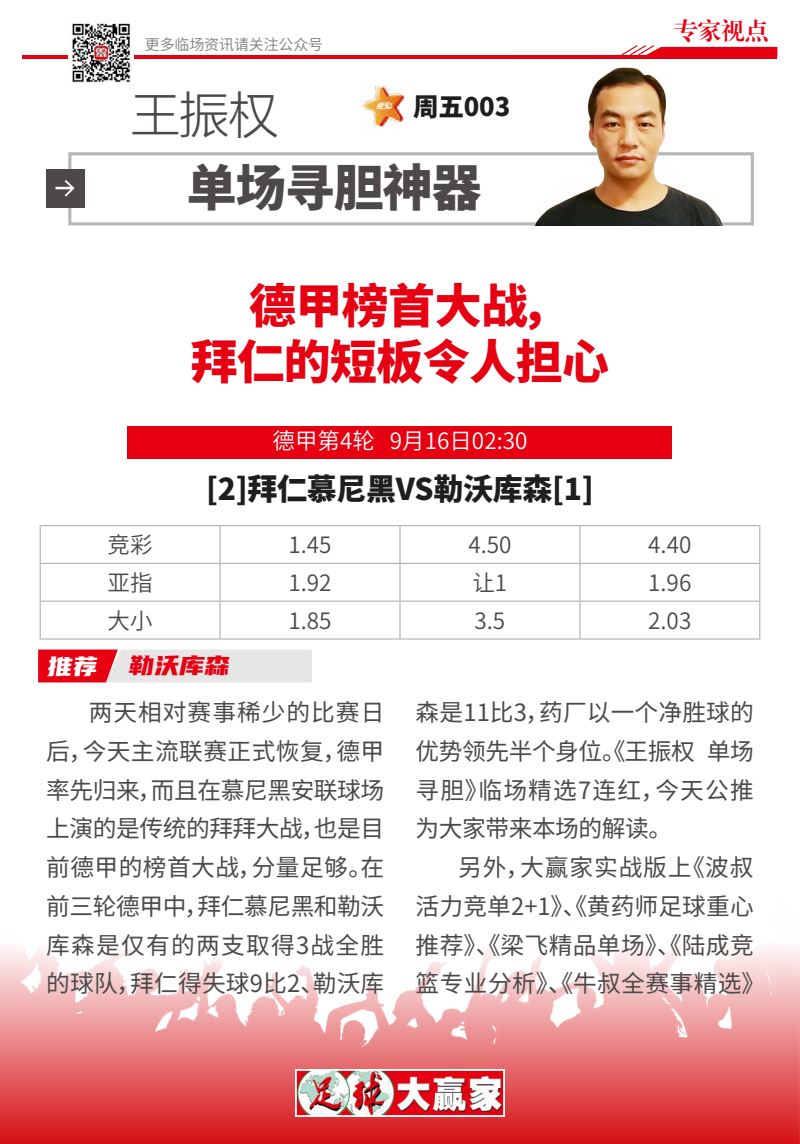
<style>
.page{position:relative;width:800px;height:1144px;background:#fff}
.page>*{position:absolute;margin:0;border:0;box-sizing:border-box;transform-origin:0 0}
.t1{font:900 50px "Noto Sans Hans";letter-spacing:-.02em;color:#4c4948}
.t2{font:300 50px "Microsoft Ya Hei";color:#4c4948}
.t3{font:900 46.88px/56.2px "Noto Sans Hans";letter-spacing:-.01em;color:#e60012;text-align:center}
.t4{font:900 30px "Noto Sans Hans";letter-spacing:-.01em;color:#1f1e1d}
.t5{font:27.5px "You She Biao Ti Hei";color:#e60012}
.t6{font:900 25.62px "Noto Sans Hans";letter-spacing:-.01em;color:#1f1e1d}
.t7{font:23.75px/38.8px "Noto Sans Hans";letter-spacing:.01em;color:#4c4948;text-align:justify}
.t8{font:23.75px "CT Biao Song SJ";color:#e60012}
.t9{font:600 22.5px "Noto Sans Hans";color:#4c4948}
.t10{font:600 22.5px "Noto Sans Hans";color:#fff}
.t11{font:600 15px "Noto Sans Hans";letter-spacing:-.01em;color:#7d7d7d}
.s1{color:#fff}
</style>
<div class="page">
<hr style="left:22px;top:55px;width:755px;height:4px;background:#e60012">
<svg style="left:625px;top:45px;width:152px;height:10px"></svg>
<img style="left:68px;top:23px;width:66px;height:60px">
<img style="left:0;top:948px;width:800px;height:196px">
<img style="left:298px;top:1072px;width:204px;height:42px">
<div style="left:295px;top:1069px;width:210px;height:48px;border:2px solid #fff"></div>
<div style="left:128px;top:426px;width:544px;height:33px;background:#e60012"></div>
<hr style="left:40px;top:525px;width:180px;height:1px;background:#b5b6b6">
<hr style="left:40px;top:526px;width:1px;height:37px;background:#b5b6b6">
<hr style="left:220px;top:525px;width:180px;height:1px;background:#b5b6b6">
<hr style="left:219px;top:526px;width:2px;height:37px;background:#b5b6b6">
<hr style="left:400px;top:525px;width:180px;height:1px;background:#b5b6b6">
<hr style="left:399px;top:526px;width:2px;height:37px;background:#b5b6b6">
<hr style="left:580px;top:525px;width:180px;height:1px;background:#b5b6b6">
<hr style="left:579px;top:526px;width:2px;height:37px;background:#b5b6b6">
<hr style="left:759px;top:526px;width:1px;height:37px;background:#b5b6b6">
<hr style="left:40px;top:563px;width:180px;height:1px;background:#b5b6b6">
<hr style="left:40px;top:564px;width:1px;height:36px;background:#b5b6b6">
<hr style="left:220px;top:563px;width:180px;height:1px;background:#b5b6b6">
<hr style="left:219px;top:564px;width:2px;height:36px;background:#b5b6b6">
<hr style="left:400px;top:563px;width:180px;height:1px;background:#b5b6b6">
<hr style="left:399px;top:564px;width:2px;height:36px;background:#b5b6b6">
<hr style="left:580px;top:563px;width:180px;height:1px;background:#b5b6b6">
<hr style="left:579px;top:564px;width:2px;height:36px;background:#b5b6b6">
<hr style="left:759px;top:564px;width:1px;height:36px;background:#b5b6b6">
<hr style="left:40px;top:600px;width:180px;height:2px;background:#b5b6b6">
<hr style="left:40px;top:602px;width:1px;height:36px;background:#b5b6b6">
<hr style="left:220px;top:600px;width:180px;height:2px;background:#b5b6b6">
<hr style="left:219px;top:602px;width:2px;height:36px;background:#b5b6b6">
<hr style="left:400px;top:600px;width:180px;height:2px;background:#b5b6b6">
<hr style="left:399px;top:602px;width:2px;height:36px;background:#b5b6b6">
<hr style="left:580px;top:600px;width:180px;height:2px;background:#b5b6b6">
<hr style="left:579px;top:602px;width:2px;height:36px;background:#b5b6b6">
<hr style="left:759px;top:602px;width:1px;height:36px;background:#b5b6b6">
<hr style="left:40px;top:638px;width:180px;height:2px;background:#b5b6b6">
<hr style="left:220px;top:638px;width:180px;height:2px;background:#b5b6b6">
<hr style="left:400px;top:638px;width:180px;height:2px;background:#b5b6b6">
<hr style="left:580px;top:638px;width:180px;height:2px;background:#b5b6b6">
<svg style="left:38px;top:649px;width:274px;height:33px"></svg>
<img style="left:363px;top:85px;width:42px;height:42px">
<div style="left:68px;top:152px;width:686px;height:73px;border:3px solid #b5b6b6"></div>
<div style="left:46px;top:169px;width:39px;height:39px;background:#4c4948"></div>
<svg style="left:55px;top:180px;width:20px;height:17px"></svg>
<img style="left:517px;top:52px;width:222px;height:173px">
<p class="t11" style="left:145px;top:36px;width:180px">更多临场资讯请关注公众号</p>
<h1 class="t2" style="left:131px;top:81px;width:149px">王振权</h1>
<p class="t6" style="left:413px;top:92px;width:99px">周五003</p>
<h1 class="t1" style="left:187px;top:159px;width:296px">单场寻胆神器</h1>
<h2 class="t3" style="left:191px;top:278px;width:420px">德甲榜首大战，<br>拜仁的短板令人担心</h2>
<p class="t10" style="left:273px;top:428px;width:256px">德甲第4轮 9月16日02:30</p>
<p class="t4" style="left:206px;top:472px;width:389px">[2]拜仁慕尼黑VS勒沃库森[1]</p>
<p class="t8" style="left:674px;top:19px;width:96px">专家视点</p>
<p class="t9" style="left:108px;top:532px;width:46px">竞彩</p>
<p class="t9" style="left:288px;top:532px;width:45px">1.45</p>
<p class="t9" style="left:468px;top:532px;width:45px">4.50</p>
<p class="t9" style="left:648px;top:532px;width:45px">4.40</p>
<p class="t9" style="left:108px;top:570px;width:46px">亚指</p>
<p class="t9" style="left:288px;top:570px;width:45px">1.92</p>
<p class="t9" style="left:472px;top:570px;width:36px">让1</p>
<p class="t9" style="left:648px;top:570px;width:45px">1.96</p>
<p class="t9" style="left:108px;top:608px;width:46px">大小</p>
<p class="t9" style="left:288px;top:608px;width:45px">1.85</p>
<p class="t9" style="left:475px;top:608px;width:32px">3.5</p>
<p class="t9" style="left:648px;top:608px;width:45px">2.03</p>
<p class="t5" style="left:48px;top:648px;width:184px"><span class="s1">推荐</span> 勒沃库森</p>
<p class="t7" style="left:46px;top:693px;width:340px;text-indent:42px">两天相对赛事稀少的比赛日后，今天主流联赛正式恢复，德甲率先归来，而且在慕尼黑安联球场上演的是传统的拜拜大战，也是目前德甲的榜首大战，分量足够。在前三轮德甲中，拜仁慕尼黑和勒沃库森是仅有的两支取得3战全胜的球队，拜仁得失球9比2、勒沃库</p>
<p class="t7" style="left:416px;top:693px;width:340px">森是11比3，药厂以一个净胜球的优势领先半个身位。《王振权 单场寻胆》临场精选7连红，今天公推为大家带来本场的解读。</p>
<p class="t7" style="left:416px;top:848px;width:351px;text-align:left;text-indent:43px">另外，大赢家实战版上《波叔活力竞单2+1》、《黄药师足球重心推荐》、《梁飞精品单场》、《陆成竞篮专业分析》、《牛叔全赛事精选》</p>
</div>
